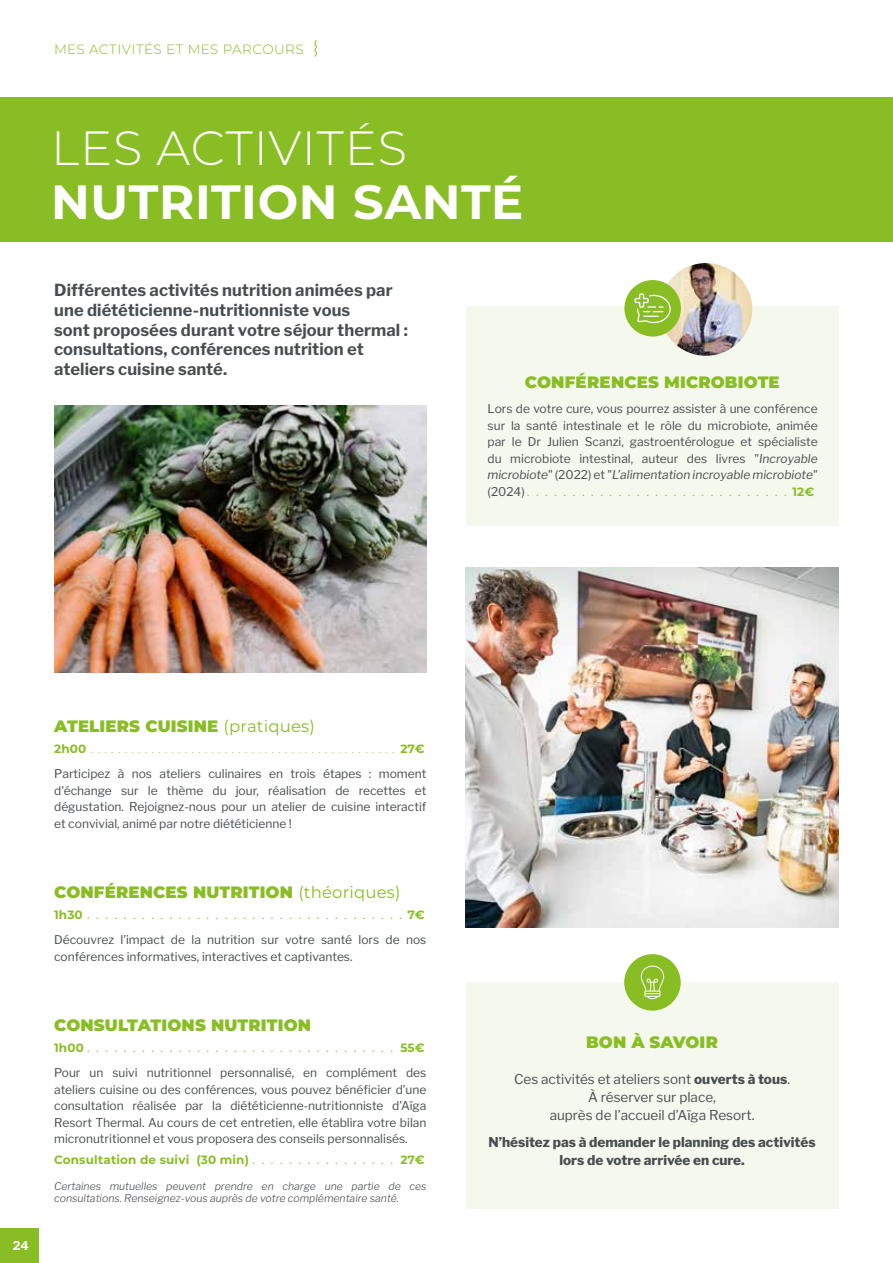
<style>
.page{position:relative;width:893px;height:1263px;background:#fff}
.page>*{position:absolute;margin:0;border:0;box-sizing:border-box;transform-origin:0 0}
.t1{font:700 48px "Montserrat";letter-spacing:.01em;color:#fff}
.t2{font:300 48px "Montserrat";letter-spacing:.02em;color:#fff}
.t3{font:300 16.5px/21px "Montserrat";color:#89bd24}
.t4{font:700 16.5px/19.8px "Libre Franklin";letter-spacing:.005em;color:#484d52}
.t5{font:900 16.5px "Montserrat";letter-spacing:.01em;color:#89bd24}
.t6{font:13.5px/18px "Libre Franklin";color:#484d52;text-align:center}
.t7{font:800 13.5px/18px "Libre Franklin";color:#484d52;text-align:center}
.t8{font:300 13.5px "Montserrat";letter-spacing:.035em;color:#89bd24}
.t9{font:12px/16.5px "Libre Franklin";color:#484d52;text-align:justify}
.t10{font:300 12px "Montserrat";color:#89bd24}
.t11{font:700 12px "Montserrat";letter-spacing:.01em;color:#89bd24}
.t12{font:700 12px "Libre Franklin";color:#fff}
.t13{font:italic 300 10.5px/12.6px "Libre Franklin";color:#484d52}
.s1{font-style:italic}
.s2{font-family:"Libre Franklin";font-weight:400;font-size:12px;color:#484d52}
.s3{font-weight:700;font-size:12px}
.s4{font-weight:400}
.s5{font-weight:700}
.s6{font-weight:900}
.s7{font-weight:300;font-size:16.5px}
.s8{font-weight:800}
</style>
<div class="page">
<div style="left:0;top:1229px;width:38px;height:34px;background:#89bd24"></div>
<svg style="left:314px;top:40px;width:3px;height:17px"></svg>
<div style="left:0;top:97px;width:893px;height:144px;background:#89bd24"></div>
<img style="left:466px;top:568px;width:373px;height:359px">
<img style="left:54px;top:405px;width:373px;height:268px">
<div style="left:466px;top:982px;width:373px;height:227px;background:#f5f9ed"></div>
<div style="left:624px;top:954px;width:57px;height:57px;background:#89bd24;border-radius:50%"></div>
<svg style="left:641px;top:965px;width:23px;height:34px"></svg>
<div style="left:466px;top:306px;width:373px;height:219px;background:#f5f9ed"></div>
<img style="left:660px;top:263px;width:92px;height:93px;border-radius:46px">
<div style="left:624px;top:280px;width:57px;height:57px;background:#89bd24;border-radius:50%"></div>
<svg style="left:634px;top:293px;width:37px;height:30px"></svg>
<p class="t8" style="left:54px;top:42px;width:251px">MES ACTIVITÉS ET MES PARCOURS</p>
<h1 class="t2" style="left:51px;top:123px;width:358px">LES ACTIVITÉS</h1>
<h1 class="t1" style="left:51px;top:176px;width:474px">NUTRITION SANTÉ</h1>
<h2 class="t4" style="left:54px;top:281px;width:355px">Différentes activités nutrition animées par une diététicienne-nutritionniste vous<br>sont proposées durant votre séjour thermal : consultations, conférences nutrition et ateliers cuisine santé.</h2>
<h2 class="t5" style="left:525px;top:373px;width:256px">CONFÉRENCES MICROBIOTE</h2>
<p class="t9" style="left:488px;top:401px;width:332px">Lors de votre cure, vous pourrez assister à une conférence sur la santé intestinale et le rôle du microbiote, animée par le Dr Julien Scanzi, gastroentérologue et spécialiste du microbiote intestinal, auteur des livres <span class="s1">"Incroyable microbiote"</span> (2022) et <span class="s1">"L’alimentation incroyable microbiote"</span></p>
<h2 class="t3" style="left:488px;top:479px;width:328px"><span class="s2">(2024)</span>.............................<span class="s3">12€</span></h2>
<p class="t12" style="left:13px;top:1240px;width:17px">24</p>
<h2 class="t5" style="left:54px;top:717px;width:262px">ATELIERS CUISINE <span class="s4">(pratiques)</span></h2>
<p class="t10" style="left:54px;top:743px;width:372px"><span class="s5">2h00</span> .............................................. <span class="s5">27€</span></p>
<p class="t9" style="left:54px;top:766px;width:374px">Participez à nos ateliers culinaires en trois étapes : moment d'échange sur le thème du jour, réalisation de recettes et dégustation. Rejoignez-nous pour un atelier de cuisine interactif et convivial, animé par notre diététicienne !</p>
<h2 class="t3" style="left:54px;top:882px;width:372px"><span class="s6">CONFÉRENCES NUTRITION</span> <span class="s4">(théoriques)<br></span><span class="s3">1h30</span>...................................<span class="s3">7€</span></h2>
<p class="t9" style="left:54px;top:932px;width:374px">Découvrez l’impact de la nutrition sur votre santé lors de nos conférences informatives, interactives et captivantes.</p>
<h2 class="t3" style="left:54px;top:1015px;width:372px"><span class="s6">CONSULTATIONS NUTRITION<br></span><span class="s3">1h00</span>.................................. <span class="s3">55€</span></h2>
<p class="t9" style="left:54px;top:1065px;width:374px">Pour un suivi nutritionnel personnalisé, en complément des ateliers cuisine ou des conférences, vous pouvez bénéficier d’une consultation réalisée par la diététicienne-nutritionniste d’Aïga Resort Thermal. Au cours de cet entretien, elle établira votre bilan micronutritionnel et vous proposera des conseils personnalisés.</p>
<p class="t11" style="left:54px;top:1153px;width:372px">Consultation de suivi (30 min) <span class="s7">. . . . . . . . . . . . . . . .</span> 27€</p>
<p class="t13" style="left:54px;top:1180px;width:374px">Certaines mutuelles peuvent prendre en charge une partie de ces consultations. Renseignez-vous auprès de votre complémentaire santé.</p>
<h2 class="t5" style="left:586px;top:1033px;width:133px">BON À SAVOIR</h2>
<p class="t6" style="left:514px;top:1071px;width:278px">Ces activités et ateliers sont <span class="s8">ouverts à tous</span>.<br>À réserver sur place,<br>auprès de l’accueil d’Aïga Resort.</p>
<p class="t7" style="left:489px;top:1133px;width:328px">N’hésitez pas à demander le planning des activités lors de votre arrivée en cure.</p>
</div>
